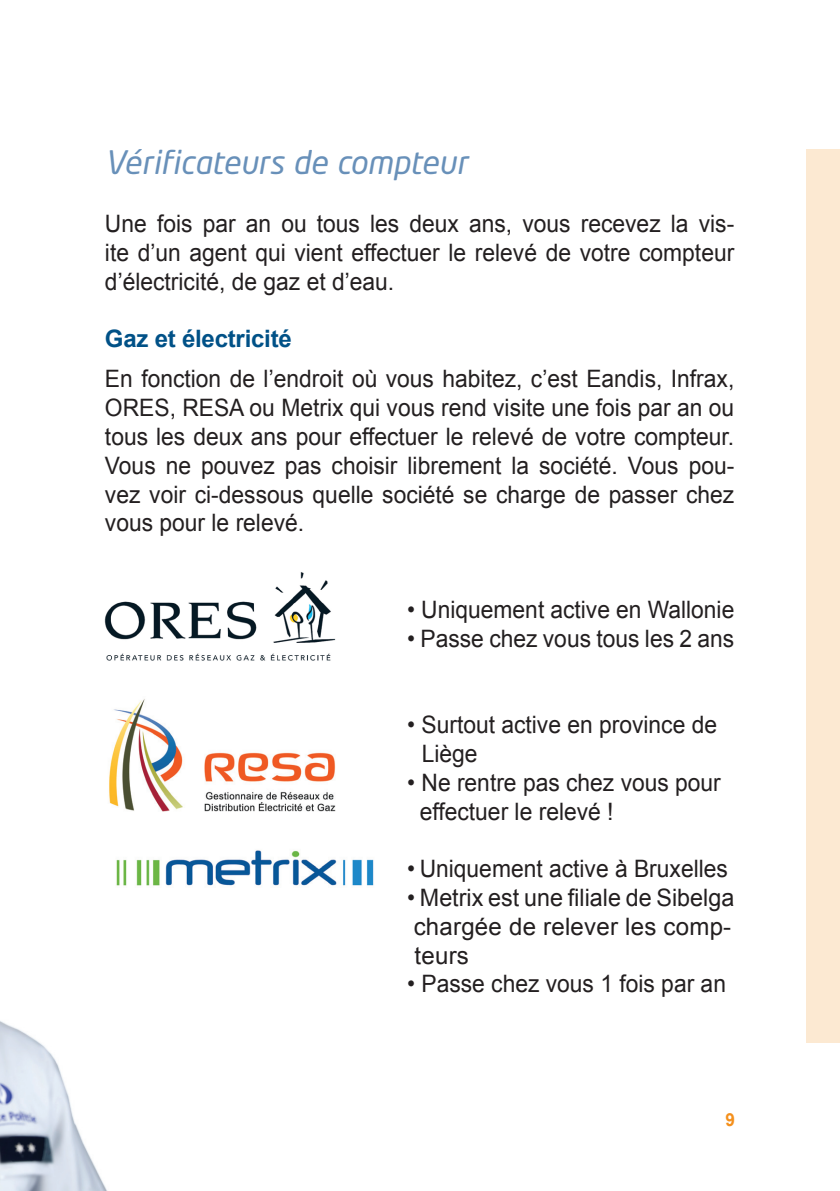
<style>
.page{position:relative;width:840px;height:1191px;background:#fff}
.page>*{position:absolute;margin:0;border:0;box-sizing:border-box;transform-origin:0 0}
.t1{font:italic 32px "Neo Tech";color:#6890b9}
.t2{font:24px/28.8px "Arial";color:#231f20;scale:.95 1}
.t3{font:700 24px "Arial";letter-spacing:-.01em;color:#005187}
.t4{font:700 18px "Arial";color:#f4901d;scale:.95 1}
</style>
<div class="page">
<img style="left:104px;top:572px;width:232px;height:89px">
<img style="left:109px;top:699px;width:265px;height:187px">
<img style="left:0;top:825px;width:162px;height:366px">
<div style="left:806px;top:149px;width:33px;height:893px;background:#fce9d2"></div>
<h1 class="t1" style="left:105px;top:143px;width:364px">Vérificateurs de compteur</h1>
<p class="t2" style="left:105px;top:209px;width:663px;text-align:justify">Une fois par an ou tous les deux ans, vous recevez la vis&shy;ite d’un agent qui vient effectuer le relevé de votre compteur d’électricité, de gaz et d’eau.</p>
<p class="t3" style="left:105px;top:323px;width:188px">Gaz et électricité</p>
<p class="t2" style="left:105px;top:365px;width:663px;text-align:justify">En fonction de l’endroit où vous habitez, c’est Eandis, Infrax, ORES, RESA ou Metrix qui vous rend visite une fois par an ou tous les deux ans pour effectuer le relevé de votre compteur.<br>Vous ne pouvez pas choisir librement la société. Vous pou&shy;vez voir ci-dessous quelle société se charge de passer chez vous pour le relevé.</p>
<p class="t2" style="left:407px;top:595px;width:346px">• Uniquement active en Wallonie</p>
<p class="t2" style="left:407px;top:624px;width:346px">• Passe chez vous tous les 2 ans</p>
<p class="t2" style="left:421px;top:710px;width:312px;text-indent:-15px">• Surtout active en province de<br>Liège</p>
<p class="t2" style="left:419px;top:768px;width:318px;text-indent:-13px">• Ne rentre pas chez vous pour effectuer le relevé !</p>
<p class="t2" style="left:407px;top:854px;width:339px">• Uniquement active à Bruxelles</p>
<p class="t2" style="left:407px;top:883px;width:345px">• Metrix est une filiale de Sibelga chargée de relever les comp&shy;teurs</p>
<p class="t2" style="left:407px;top:969px;width:337px">• Passe chez vous 1 fois par an</p>
<p class="t4" style="left:725px;top:1107px;width:12px">9</p>
</div>
